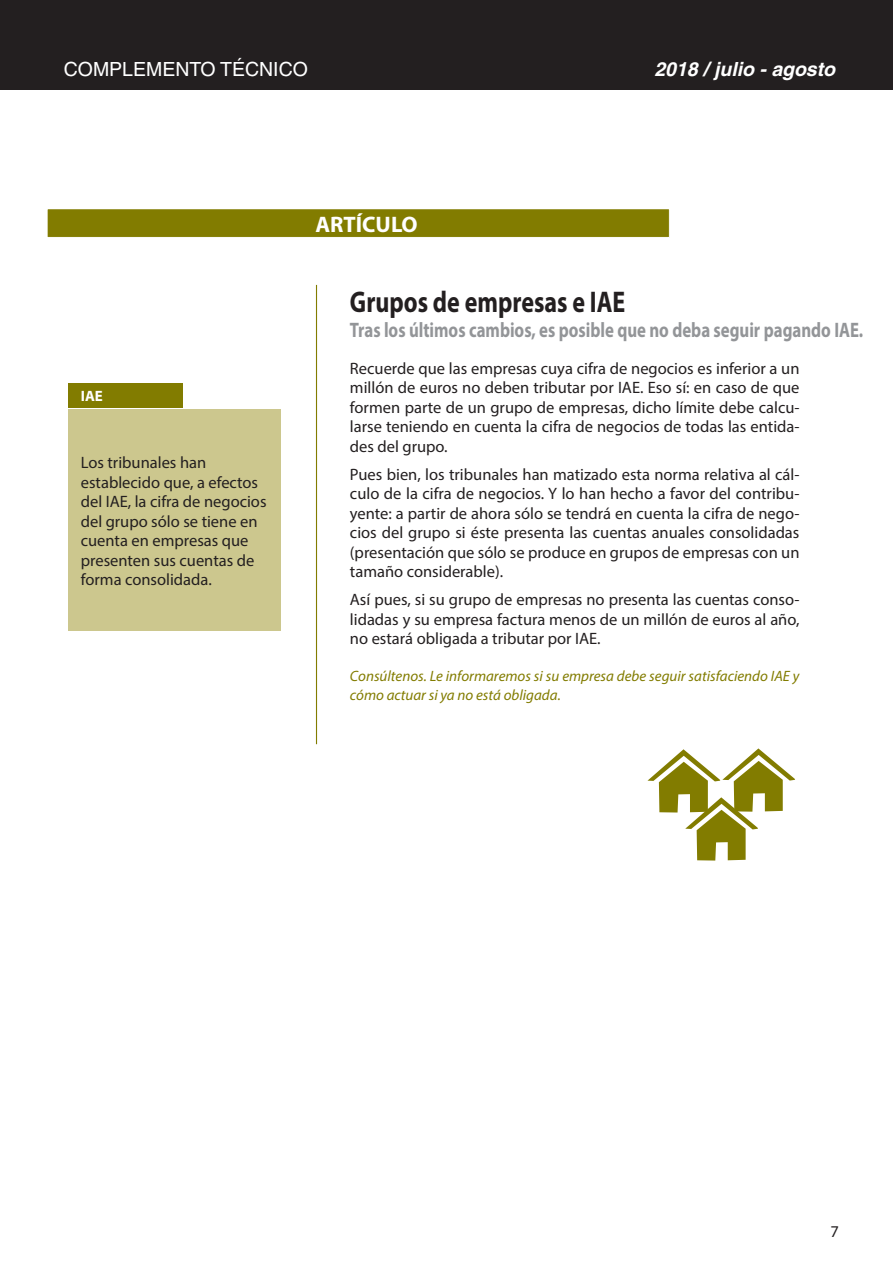
<style>
.page{position:relative;width:893px;height:1263px;background:#fff}
.page>*{position:absolute;margin:0;border:0;box-sizing:border-box;transform-origin:0 0}
.t1{font:700 30px "Myriad Pro";color:#231f20;scale:.8 1}
.t2{font:700 22.5px "Myriad Pro";color:#fff}
.t3{font:700 21px "Myriad Pro";color:#939598;scale:.8 1}
.t4{font:19.5px "Helvetica";color:#fff}
.t5{font:italic 700 19.5px "Helvetica";color:#fff}
.t6{font:16.5px/19.5px "Myriad Pro";color:#231f20;text-align:justify}
.t7{font:italic 15px/19.5px "Myriad Pro";color:#827c00}
.t8{font:700 15px "Myriad Pro";color:#fff}
</style>
<div class="page">
<div style="left:0;top:0;width:893px;height:89px;background:#231f20"></div>
<hr style="left:316px;top:285px;width:1px;height:459px;background:#827c00">
<div style="left:47px;top:209px;width:622px;height:28px;background:#827c00"></div>
<div style="left:47px;top:208px;width:623px;height:30px;border:1px solid #fff"></div>
<svg style="left:647px;top:748px;width:148px;height:112px"></svg>
<div style="left:68px;top:383px;width:115px;height:24px;background:#827c00"></div>
<div style="left:68px;top:410px;width:213px;height:221px;background:#ccc78e"></div>
<p class="t4" style="left:64px;top:58px;width:246px">COMPLEMENTO TÉCNICO</p>
<p class="t5" style="left:654px;top:57px;width:182px">2018 / julio - agosto</p>
<p class="t8" style="left:81px;top:386px;width:24px">IAE</p>
<p class="t6" style="left:81px;top:453px;width:187px;text-align:left">Los tribunales han establecido que, a efectos del IAE, la cifra de negocios del grupo sólo se tiene en cuenta en empresas que presenten sus cuentas de forma consolidada.</p>
<h2 class="t2" style="left:315px;top:209px;width:104px">ARTÍCULO</h2>
<h1 class="t1" style="left:350px;top:282px;width:346px">Grupos de empresas e IAE</h1>
<p class="t3" style="left:350px;top:316px;width:643px">Tras los últimos cambios, es posible que no deba seguir pagando IAE.</p>
<p class="t6" style="left:350px;top:358px;width:451px">Recuerde que las empresas cuya cifra de negocios es inferior a un millón de euros no deben tributar por IAE. Eso sí: en caso de que formen parte de un grupo de empresas, dicho límite debe calcu&shy;larse teniendo en cuenta la cifra de negocios de todas las entida&shy;des del grupo.</p>
<p class="t6" style="left:350px;top:464px;width:451px">Pues bien, los tribunales han matizado esta norma relativa al cál&shy;culo de la cifra de negocios. Y lo han hecho a favor del contribu&shy;yente: a partir de ahora sólo se tendrá en cuenta la cifra de nego&shy;cios del grupo si éste presenta las cuentas anuales consolidadas (presentación que sólo se produce en grupos de empresas con un tamaño considerable).</p>
<p class="t6" style="left:350px;top:590px;width:451px">Así pues, si su grupo de empresas no presenta las cuentas conso&shy;lidadas y su empresa factura menos de un millón de euros al año, no estará obligada a tributar por IAE.</p>
<p class="t7" style="left:350px;top:666px;width:451px">Consúltenos. Le informaremos si su empresa debe seguir satisfaciendo IAE y cómo actuar si ya no está obligada.</p>
<p class="t6" style="left:830px;top:1221px;width:10px">7</p>
</div>
